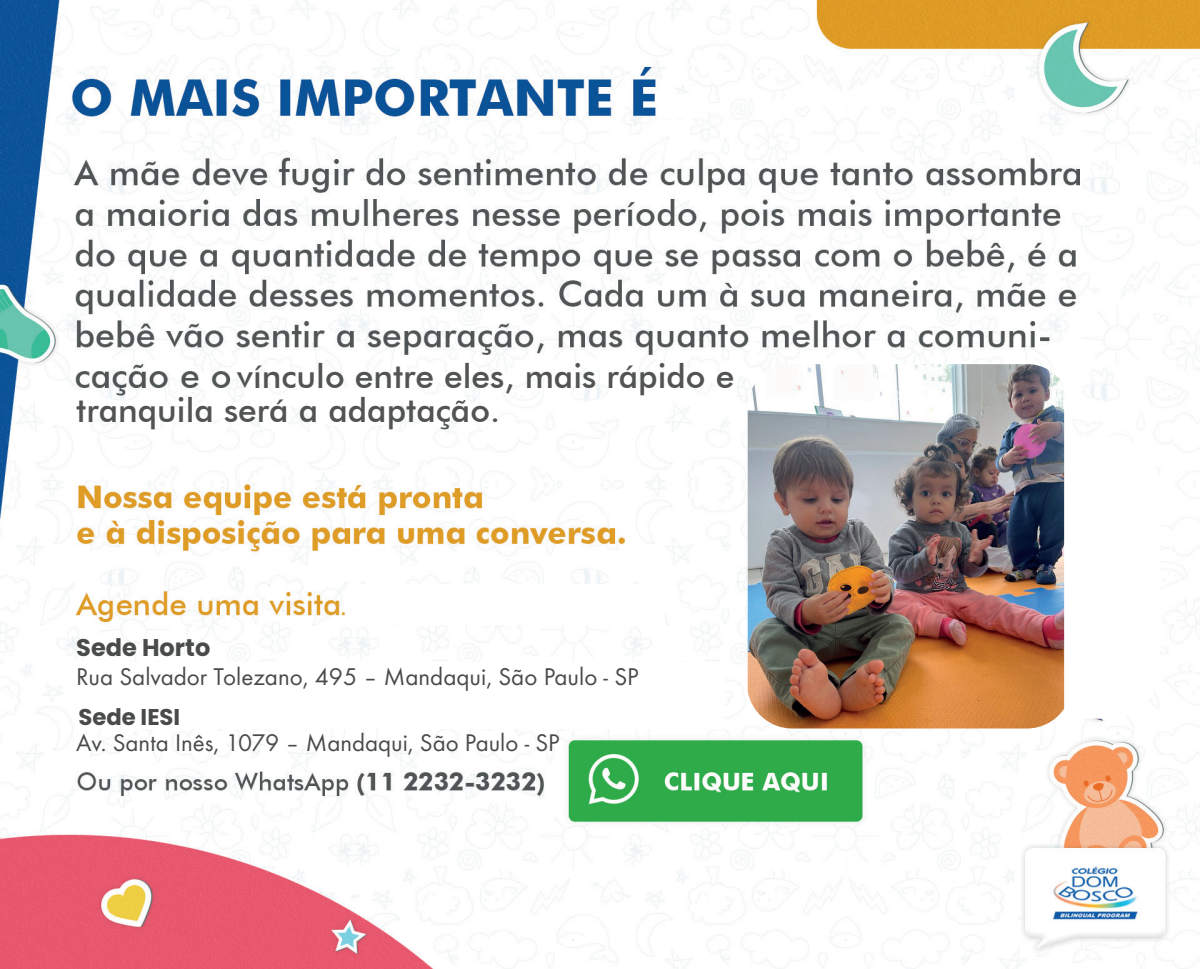
<style>
.page{position:relative;width:1200px;height:969px;background:#fff}
.page>*{position:absolute;margin:0;border:0;box-sizing:border-box;transform-origin:0 0}
.t1{font:500 33.44px/34.2px "Futura BT";color:#515453}
.t2{font:32.25px "Futura TOT";color:#e2aa32}
.t3{font:25.12px "Futura TOT";color:#484b4a}
.t4{font:25px "Futura TOT";color:#484b4a}
.t5{font:700 24.12px "Poppins";color:#484b4a}
.t6{font:700 22.81px "Poppins";color:#484b4a}
</style>
<div class="page">
<img style="left:0;top:0;width:1200px;height:969px">
<div style="left:658px;top:95px;width:50px;height:23px;background:#fff"></div>
<div style="left:349px;top:584px;width:316px;height:40px;background:#fff"></div>
<div style="left:76px;top:662px;width:648px;height:66px;background:#fff"></div>
<div style="left:747px;top:436px;width:413px;height:283px;background:#fff;border-radius:53px"></div>
<img style="left:748px;top:364px;width:316px;height:364px">
<p class="t1" style="left:76px;top:359px;width:660px;text-indent:161px">vínculo entre eles, mais rápido e tranquila será a adaptação.</p>
<p class="t2" style="left:340px;top:584px;width:9px">.</p>
<p class="t5" style="left:76px;top:634px;width:136px">Sede Horto</p>
<p class="t3" style="left:76px;top:661px;width:564px">Rua Salvador Tolezano, 495 – Mandaqui, São Paulo - SP</p>
<p class="t6" style="left:78px;top:704px;width:103px">Sede IESI</p>
<p class="t4" style="left:76px;top:727px;width:485px">Av. Santa Inês, 1079 – Mandaqui, São Paulo - SP</p>
</div>
